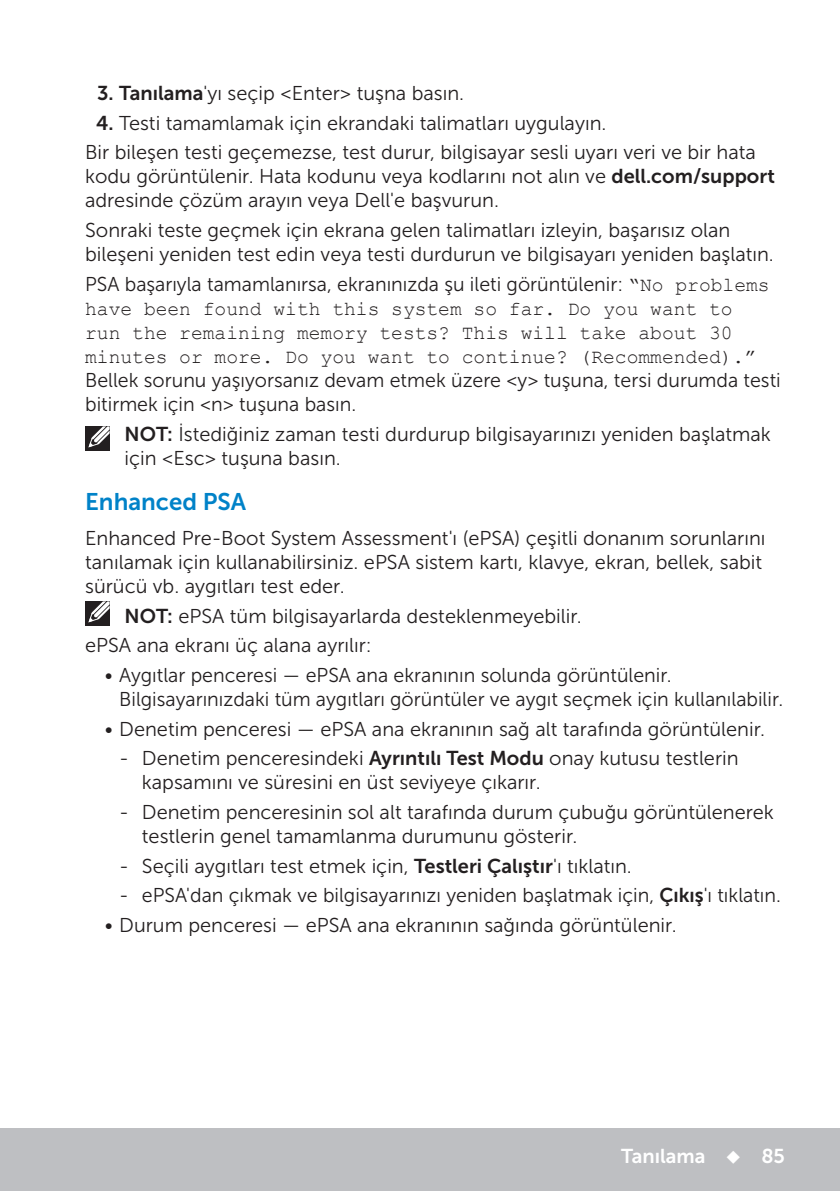
<style>
.page{position:relative;width:840px;height:1191px;background:#fff}
.page>*{position:absolute;margin:0;border:0;box-sizing:border-box;transform-origin:0 0}
.t1{font:24px "Museo Sans For Dell 700";color:#0082c8}
.t2{font:20px/24px "Museo Sans For Dell 300";color:#231f20}
.t3{font:20px/24px "Courier New";color:#231f20}
.t4{font:20px "Museo Sans For Dell 700";color:#fff}
.s1{font-family:"Museo Sans For Dell 700"}
.s2{font-family:"Courier New"}
</style>
<div class="page">
<div style="left:0;top:1128px;width:839px;height:63px;background:#bebfc2"></div>
<div style="left:85px;top:426px;width:24px;height:25px;background:#231f20"></div>
<svg style="left:88px;top:426px;width:22px;height:22px"></svg>
<div style="left:85px;top:601px;width:24px;height:25px;background:#231f20"></div>
<svg style="left:88px;top:601px;width:22px;height:22px"></svg>
<p class="t2" style="left:97px;top:81px;width:368px"><span class="s1">3. Tanılama</span>'yı seçip &lt;Enter&gt; tuşna basın.</p>
<p class="t2" style="left:85px;top:108px;width:671px;line-height:29.6px;text-indent:11px"><span class="s1">4.</span> Testi tamamlamak için ekrandaki talimatları uygulayın.<br>Bir bileşen testi geçemezse, test durur, bilgisayar sesli uyarı veri ve bir hata</p>
<p class="t2" style="left:85px;top:165px;width:690px">kodu görüntülenir. Hata kodunu veya kodlarını not alın ve <span class="s1">dell.com/support </span>adresinde çözüm arayın veya Dell'e başvurun.</p>
<p class="t2" style="left:85px;top:218px;width:690px">Sonraki teste geçmek için ekrana gelen talimatları izleyin, başarısız olan bileşeni yeniden test edin veya testi durdurun ve bilgisayarı yeniden başlatın.</p>
<p class="t2" style="left:85px;top:272px;width:685px">PSA başarıyla tamamlanırsa, ekranınızda şu ileti görüntülenir: <span class="s2">“No problems</span></p>
<p class="t3" style="left:85px;top:296px;width:672px">have been found with this system so far. Do you want to run the remaining memory tests? This will take about 30 minutes or more. Do you want to continue? (Recommended).”</p>
<p class="t2" style="left:85px;top:368px;width:696px">Bellek sorunu yaşıyorsanız devam etmek üzere &lt;y&gt; tuşuna, tersi durumda testi bitirmek için &lt;n&gt; tuşuna basın.</p>
<p class="t2" style="left:124px;top:422px;width:647px"><span class="s1">NOT:</span> İstediğiniz zaman testi durdurup bilgisayarınızı yeniden başlatmak için &lt;Esc&gt; tuşuna basın.</p>
<p class="t1" style="left:85px;top:488px;width:162px">Enhanced PSA</p>
<p class="t2" style="left:85px;top:526px;width:681px">Enhanced Pre-Boot System Assessment'ı (ePSA) çeşitli donanım sorunlarını tanılamak için kullanabilirsiniz. ePSA sistem kartı, klavye, ekran, bellek, sabit sürücü vb. aygıtları test eder.</p>
<p class="t2" style="left:85px;top:601px;width:498px;line-height:29.6px;text-indent:39px"><span class="s1">NOT:</span> ePSA tüm bilgisayarlarda desteklenmeyebilir. ePSA ana ekranı üç alana ayrılır:</p>
<p class="t2" style="left:119px;top:663px;width:665px;text-indent:-14px">• Aygıtlar penceresi — ePSA ana ekranının solunda görüntülenir.<br>Bilgisayarınızdaki tüm aygıtları görüntüler ve aygıt seçmek için kullanılabilir.</p>
<p class="t2" style="left:105px;top:717px;width:661px">• Denetim penceresi — ePSA ana ekranının sağ alt tarafında görüntülenir.</p>
<p class="t2" style="left:142px;top:746px;width:598px;text-indent:-23px">- Denetim penceresindeki <span class="s1">Ayrıntılı Test Modu</span> onay kutusu testlerin kapsamını ve süresini en üst seviyeye çıkarır.</p>
<p class="t2" style="left:142px;top:800px;width:633px;text-indent:-23px">- Denetim penceresinin sol alt tarafında durum çubuğu görüntülenerek testlerin genel tamamlanma durumunu gösterir.</p>
<p class="t2" style="left:119px;top:854px;width:514px">- Seçili aygıtları test etmek için, <span class="s1">Testleri Çalıştır</span>'ı tıklatın.</p>
<p class="t2" style="left:119px;top:883px;width:663px">- ePSA'dan çıkmak ve bilgisayarınızı yeniden başlatmak için, <span class="s1">Çıkış</span>'ı tıklatın.</p>
<p class="t2" style="left:105px;top:913px;width:573px">• Durum penceresi — ePSA ana ekranının sağında görüntülenir.</p>
<p class="t4" style="left:620px;top:1144px;width:165px">Tanılama ◆ 85</p>
</div>
